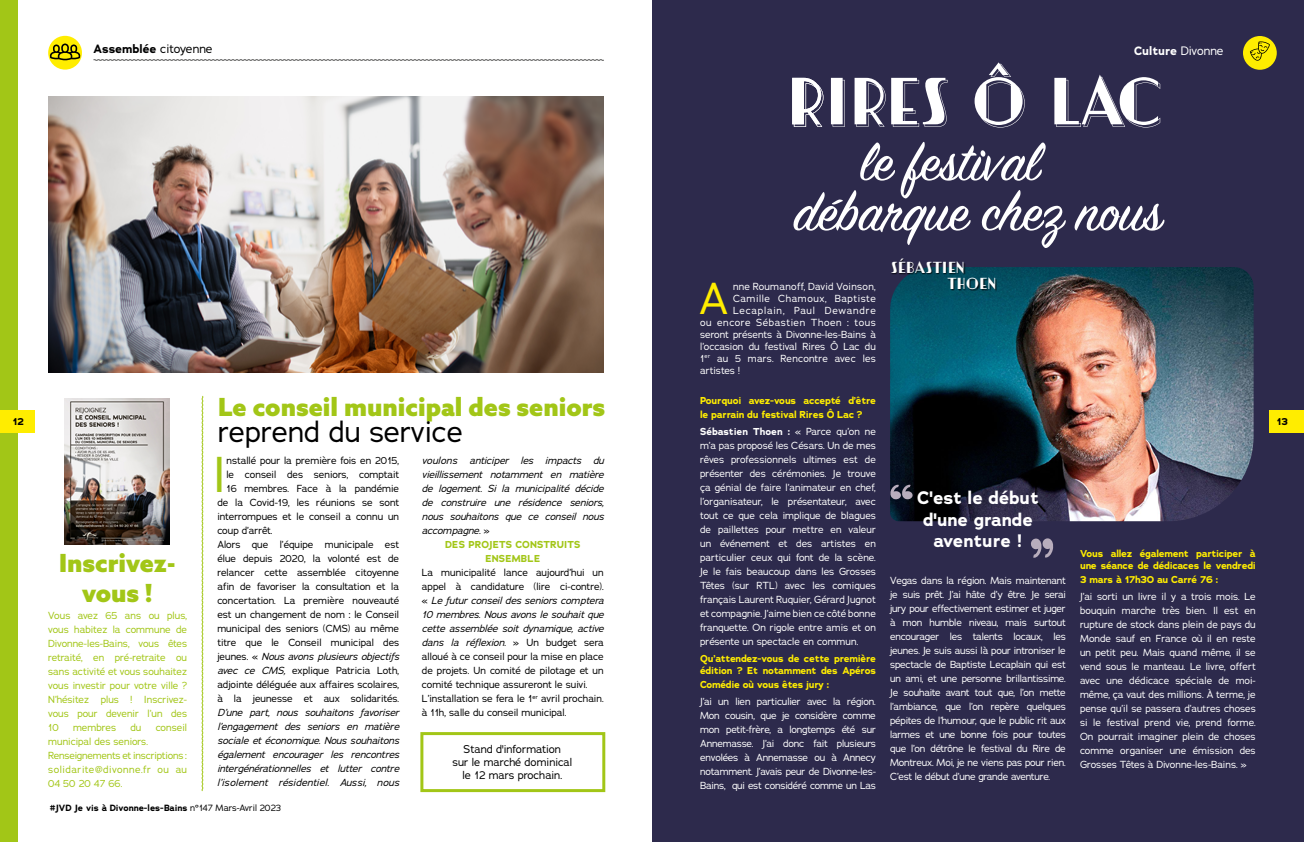
<style>
.page{position:relative;width:1304px;height:842px;background:#fff}
.page>*{position:absolute;margin:0;border:0;box-sizing:border-box;transform-origin:0 0}
.t1{font:60px/50px "Sign Painter House Script";color:#fff}
.t2{font:49.2px "Adrianna";color:#a2c617}
.t3{font:43.6px "Adrianna";color:#ffed00}
.t4{font:29px "Adrianna";color:#000}
.t5{font:900 25px/30px "Azo Sans";color:#a2c617;text-align:center}
.t6{font:700 18px/21.6px "Adrianna";color:#fff;text-align:center}
.t7{font:16px/16px "Artisual Deco Regular PERSONALUSEONLY PERSONALUSEONLY";letter-spacing:-.005em;color:#fff}
.t8{font:700 12px "Adrianna";color:#000}
.t9{font:700 12px "Adrianna";color:#fff}
.t10{font:11px/13.2px "Adrianna";color:#000;text-align:center}
.t11{font:10px/14px "Adrianna";color:#fff;text-align:justify}
.t12{font:10px/14px "Adrianna";color:#000}
.t13{font:italic 10px/14px "Adrianna";color:#000;text-align:justify}
.t14{font:10px/14px "Adrianna";color:#a2c617;text-align:justify}
.t15{font:700 10px/12px "Adrianna";letter-spacing:-.02em;color:#ffed00}
.t16{font:10px "Adrianna";letter-spacing:.05em;color:#fff}
.t17{font:700 10px "Adrianna";letter-spacing:.015em;color:#a2c617}
.t18{font:10px "Adrianna";letter-spacing:.025em;color:#fff}
.t19{font:10px "Adrianna";letter-spacing:.075em;color:#fff}
.t20{font:700 10px "Adrianna";color:#000}
.t21{font:700 9px "Adrianna";color:#000}
.s1{font-weight:400}
.s2{font-style:normal}
.s3{font-style:italic}
.s4{font-weight:700}
</style>
<div class="page">
<div style="left:652px;top:0;width:652px;height:842px;background:#2d2a4c"></div>
<div style="left:0;top:0;width:17px;height:842px;background:#a2c617"></div>
<div style="left:0;top:410px;width:34px;height:22px;background:#ffed00"></div>
<div style="left:48px;top:36px;width:34px;height:34px;background:#ffed00;border-radius:50%"></div>
<svg style="left:93px;top:59px;width:511px;height:2px"></svg>
<img style="left:48px;top:96px;width:556px;height:276px">
<svg style="left:202px;top:396px;width:1px;height:395px"></svg>
<svg style="left:50px;top:44px;width:30px;height:16px"></svg>
<img style="left:65px;top:398px;width:105px;height:146px">
<div style="left:420px;top:732px;width:185px;height:60px;border:3px solid #a2c617"></div>
<div style="left:1270px;top:410px;width:34px;height:22px;background:#ffed00"></div>
<div style="left:1243px;top:36px;width:34px;height:34px;background:#ffed00;border-radius:50%"></div>
<svg style="left:1250px;top:41px;width:20px;height:20px"></svg>
<img style="left:890px;top:267px;width:364px;height:254px">
<svg style="left:975px;top:62px;width:50px;height:66px"></svg>
<svg style="left:831px;top:78px;width:14px;height:49px"></svg>
<svg style="left:1054px;top:75px;width:106px;height:53px"></svg>
<svg style="left:855px;top:77px;width:93px;height:50px"></svg>
<svg style="left:792px;top:78px;width:31px;height:49px"></svg>
<svg style="left:890px;top:485px;width:23px;height:14px"></svg>
<svg style="left:1031px;top:538px;width:22px;height:20px"></svg>
<div style="left:892px;top:259px;width:105px;height:32px;background:#000;opacity:.75"></div>
<p class="t8" style="left:94px;top:41px;width:121px">Assemblée <span class="s1">citoyenne</span></p>
<p class="t20" style="left:13px;top:415px;width:13px">12</p>
<h3 class="t5" style="left:59px;top:547px;width:118px">Inscrivez&shy;vous !</h3>
<p class="t14" style="left:48px;top:608px;width:140px">Vous avez 65 ans ou plus, vous habitez la commune de Divonne-les-Bains, vous êtes retraité, en pré-retraite ou sans activité et vous souhaitez vous investir pour votre ville ?<br>N’hésitez plus ! Inscrivez&shy;vous pour devenir l’un des 10</p>
<p class="t14" style="left:73px;top:720px;width:45px">membres</p>
<p class="t14" style="left:130px;top:720px;width:13px">du</p>
<p class="t14" style="left:156px;top:720px;width:33px">conseil</p>
<p class="t14" style="left:48px;top:734px;width:140px;text-align:left">municipal des seniors.<br>Renseignements et inscriptions : solidarite@divonne.fr ou au<br>04 50 20 47 66.</p>
<h3 class="t5" style="left:218px;top:391px;width:388px">Le conseil municipal des seniors</h3>
<h3 class="t4" style="left:218px;top:413px;width:246px">reprend du service</h3>
<h2 class="t2" style="left:212px;top:443px;width:16px">I</h2>
<p class="t12" style="left:226px;top:453px;width:174px">nstallé pour la première fois en 2015,</p>
<p class="t13" style="left:422px;top:453px;width:183px">voulons anticiper les impacts du</p>
<p class="t13" style="left:422px;top:467px;width:183px">vieillissement notamment en matière</p>
<p class="t13" style="left:422px;top:481px;width:183px">de logement. Si la municipalité décide</p>
<p class="t13" style="left:422px;top:495px;width:183px">de construire une résidence seniors,</p>
<p class="t13" style="left:422px;top:509px;width:183px">nous souhaitons que ce conseil nous</p>
<p class="t13" style="left:422px;top:523px;width:69px">accompagne. <span class="s2">»</span></p>
<p class="t17" style="left:445px;top:538px;width:137px">DES PROJETS CONSTRUITS</p>
<p class="t17" style="left:485px;top:552px;width:56px">ENSEMBLE</p>
<p class="t12" style="left:422px;top:565px;width:183px">La municipalité lance aujourd’hui un appel à candidature (lire ci-contre). « <span class="s3">Le futur conseil des seniors comptera 10 membres. Nous avons le souhait que cette assemblée soit dynamique, active dans la réflexion</span>. » Un budget sera alloué à ce conseil pour la mise en place de projets. Un comité de pilotage et un comité technique assureront le suivi.<br>L’installation se fera le 1<sup>er</sup> avril prochain. à 11h, salle du conseil municipal.</p>
<p class="t12" style="left:226px;top:467px;width:174px">le conseil des seniors, comptait</p>
<p class="t12" style="left:226px;top:481px;width:174px">16 membres. Face à la pandémie</p>
<p class="t12" style="left:217px;top:495px;width:183px">de la Covid-19, les réunions se sont</p>
<p class="t12" style="left:217px;top:509px;width:183px">interrompues et le conseil a connu un</p>
<p class="t12" style="left:217px;top:523px;width:57px">coup d’arrêt.</p>
<p class="t12" style="left:217px;top:537px;width:183px">Alors que l’équipe municipale est</p>
<p class="t12" style="left:217px;top:551px;width:183px">élue depuis 2020, la volonté est de</p>
<p class="t12" style="left:217px;top:565px;width:183px">relancer cette assemblée citoyenne</p>
<p class="t12" style="left:217px;top:579px;width:183px">afin de favoriser la consultation et la</p>
<p class="t12" style="left:217px;top:593px;width:183px">concertation. La première nouveauté</p>
<p class="t12" style="left:217px;top:607px;width:183px">est un changement de nom : le Conseil</p>
<p class="t12" style="left:217px;top:621px;width:183px">municipal des seniors (CMS) au même</p>
<p class="t12" style="left:217px;top:635px;width:183px">titre que le Conseil municipal des</p>
<p class="t13" style="left:217px;top:649px;width:183px"><span class="s2">jeunes. «</span> Nous avons plusieurs objectifs</p>
<p class="t12" style="left:217px;top:663px;width:183px"><span class="s3">avec ce CMS,</span> explique Patricia Loth,</p>
<p class="t12" style="left:217px;top:677px;width:183px">adjointe déléguée aux affaires scolaires,</p>
<p class="t12" style="left:217px;top:691px;width:183px">à la jeunesse et aux solidarités.</p>
<p class="t13" style="left:217px;top:705px;width:183px">D’une part, nous souhaitons favoriser l’engagement des seniors en matière sociale et économique. Nous souhaitons également encourager les rencontres intergénérationnelles et lutter contre l’isolement résidentiel. Aussi, nous</p>
<p class="t10" style="left:452px;top:742px;width:121px">Stand d'information<br>sur le marché dominical le 12 mars prochain.</p>
<p class="t21" style="left:50px;top:802px;width:233px">#JVD Je vis à Divonne-les-Bains <span class="s1">n°147 Mars-Avril 2023</span></p>
<p class="t9" style="left:1134px;top:43px;width:91px">Culture <span class="s1">Divonne</span></p>
<h1 class="t1" style="left:794px;top:143px;width:369px;text-indent:66px">le festival débarque chez nous</h1>
<h3 class="t3" style="left:699px;top:270px;width:31px">A</h3>
<p class="t18" style="left:733px;top:280px;width:144px">nne Roumanoff, David Voinson,</p>
<p class="t16" style="left:733px;top:292px;width:144px">Camille Chamoux, Baptiste</p>
<p class="t19" style="left:733px;top:304px;width:144px">Lecaplain, Paul Dewandre</p>
<p class="t16" style="left:700px;top:316px;width:177px">ou encore Sébastien Thoen : tous</p>
<p class="t11" style="left:700px;top:327px;width:177px">seront présents à Divonne-les-Bains à</p>
<p class="t11" style="left:700px;top:339px;width:177px">l’occasion du festival Rires Ô Lac du</p>
<p class="t11" style="left:700px;top:351px;width:177px">1<sup>er</sup> au 5 mars. Rencontre avec les</p>
<p class="t11" style="left:700px;top:363px;width:41px">artistes !</p>
<p class="t15" style="left:700px;top:393px;width:177px;line-height:14px">Pourquoi avez-vous accepté d’être le parrain du festival Rires Ô Lac ?</p>
<p class="t11" style="left:700px;top:424px;width:177px"><span class="s4">Sébastien Thoen :</span> « Parce qu’on ne m’a pas proposé les Césars. Un de mes rêves professionnels ultimes est de présenter des cérémonies. Je trouve ça génial de faire l’animateur en chef, l’organisateur, le présentateur, avec tout ce que cela implique de blagues de paillettes pour mettre en valeur un événement et des artistes en particulier ceux qui font de la scène.<br>Je le fais beaucoup dans les Grosses Têtes (sur RTL) avec les comiques français Laurent Ruquier, Gérard Jugnot et compagnie. J’aime bien ce côté bonne franquette. On rigole entre amis et on présente un spectacle en commun.</p>
<p class="t15" style="left:700px;top:653px;width:177px">Qu’attendez-vous de cette première édition ? Et notamment des Apéros</p>
<p class="t15" style="left:700px;top:679px;width:131px">Comédie où vous êtes jury :</p>
<p class="t11" style="left:700px;top:694px;width:177px">J’ai un lien particulier avec la région.<br>Mon cousin, que je considère comme mon petit-frère, a longtemps été sur Annemasse. J’ai donc fait plusieurs envolées à Annemasse ou à Annecy notamment. J’avais peur de Divonne-les-Bains, qui est considéré comme un Las</p>
<h3 class="t7" style="left:947px;top:258px;width:51px;text-indent:-56px">SÉBASTIEN<br>THOEN</h3>
<h3 class="t6" style="left:917px;top:487px;width:123px">C'est le début d'une grande aventure !</h3>
<p class="t11" style="left:890px;top:573px;width:177px">Vegas dans la région. Mais maintenant je suis prêt. J’ai hâte d’y être. Je serai jury pour effectivement estimer et juger à mon humble niveau, mais surtout encourager les talents locaux, les jeunes. Je suis aussi là pour introniser le spectacle de Baptiste Lecaplain qui est un ami, et une personne brillantissime.<br>Je souhaite avant tout que, l’on mette l’ambiance, que l’on repère quelques pépites de l’humour, que le public rit aux larmes et une bonne fois pour toutes que l’on détrône le festival du Rire de Montreux. Moi, je ne viens pas pour rien.<br>C’est le début d’une grande aventure.</p>
<p class="t15" style="left:1080px;top:548px;width:177px">Vous allez également participer à une séance de dédicaces le vendredi</p>
<p class="t15" style="left:1080px;top:574px;width:140px">3 mars à 17h30 au Carré 76 :</p>
<p class="t11" style="left:1080px;top:589px;width:177px">J’ai sorti un livre il y a trois mois. Le bouquin marche très bien. Il est en rupture de stock dans plein de pays du Monde sauf en France où il en reste un petit peu. Mais quand même, il se vend sous le manteau. Le livre, offert avec une dédicace spéciale de moi&shy;même, ça vaut des millions. À terme, je pense qu’il se passera d’autres choses si le festival prend vie, prend forme.<br>On pourrait imaginer plein de choses comme organiser une émission des Grosses Têtes à Divonne-les-Bains. »</p>
<p class="t20" style="left:1277px;top:415px;width:13px">13</p>
</div>
